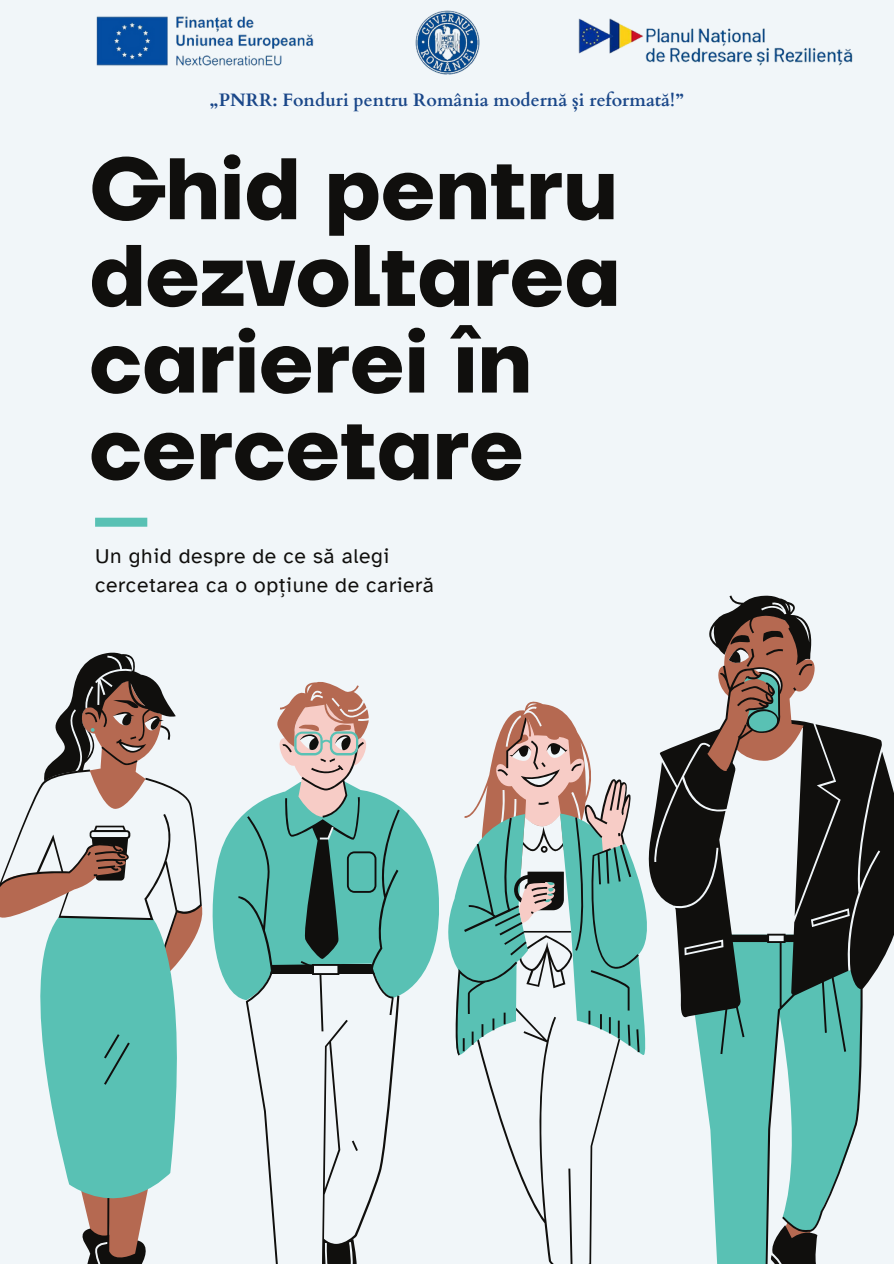
<style>
.page{position:relative;width:894px;height:1264px;background:#fff}
.page>*{position:absolute;margin:0;border:0;box-sizing:border-box;transform-origin:0 0}
.t1{font:700 87px/86.7px "TT Firs Neue";color:#100f0d}
.t2{font:21px/29.2px "Atkinson Hyperlegible";letter-spacing:.03em;color:#100f0d}
.t3{font:700 18px "Cardo";color:#1a4789}
</style>
<div class="page">
<div style="left:0;top:0;width:893px;height:1263px;background:#f1f6f9"></div>
<svg style="left:212px;top:806px;width:226px;height:194px;fill:#59c1b4"></svg>
<svg style="left:82px;top:1221px;width:64px;height:42px"></svg>
<svg style="left:40px;top:975px;width:137px;height:246px;fill:#59c1b4"></svg>
<svg style="left:104px;top:1034px;width:26px;height:50px"></svg>
<hr style="left:107px;top:1198px;width:2px;height:52px;background:#100f0d">
<svg style="left:654px;top:724px;width:239px;height:539px"></svg>
<svg style="left:0;top:652px;width:203px;height:323px"></svg>
<svg style="left:238px;top:682px;width:161px;height:581px"></svg>
<svg style="left:705px;top:595px;width:110px;height:181px"></svg>
<svg style="left:481px;top:1055px;width:135px;height:208px"></svg>
<svg style="left:438px;top:813px;width:225px;height:242px"></svg>
<svg style="left:452px;top:701px;width:187px;height:354px"></svg>
<div style="left:95px;top:517px;width:52px;height:9px;background:#59c1b4"></div>
<img style="left:96px;top:16px;width:218px;height:50px">
<img style="left:415px;top:10px;width:64px;height:64px">
<img style="left:578px;top:18px;width:275px;height:48px">
<h2 class="t3" style="left:210px;top:88px;width:474px">„PNRR: Fonduri pentru România modernă și reformată!”</h2>
<p class="t1" style="left:89px;top:149px;width:532px">Ghid pentru dezvoltarea carierei în cercetare</p>
<p class="t2" style="left:95px;top:541px;width:340px">Un ghid despre de ce să alegi cercetarea ca o opțiune de carieră</p>
</div>
